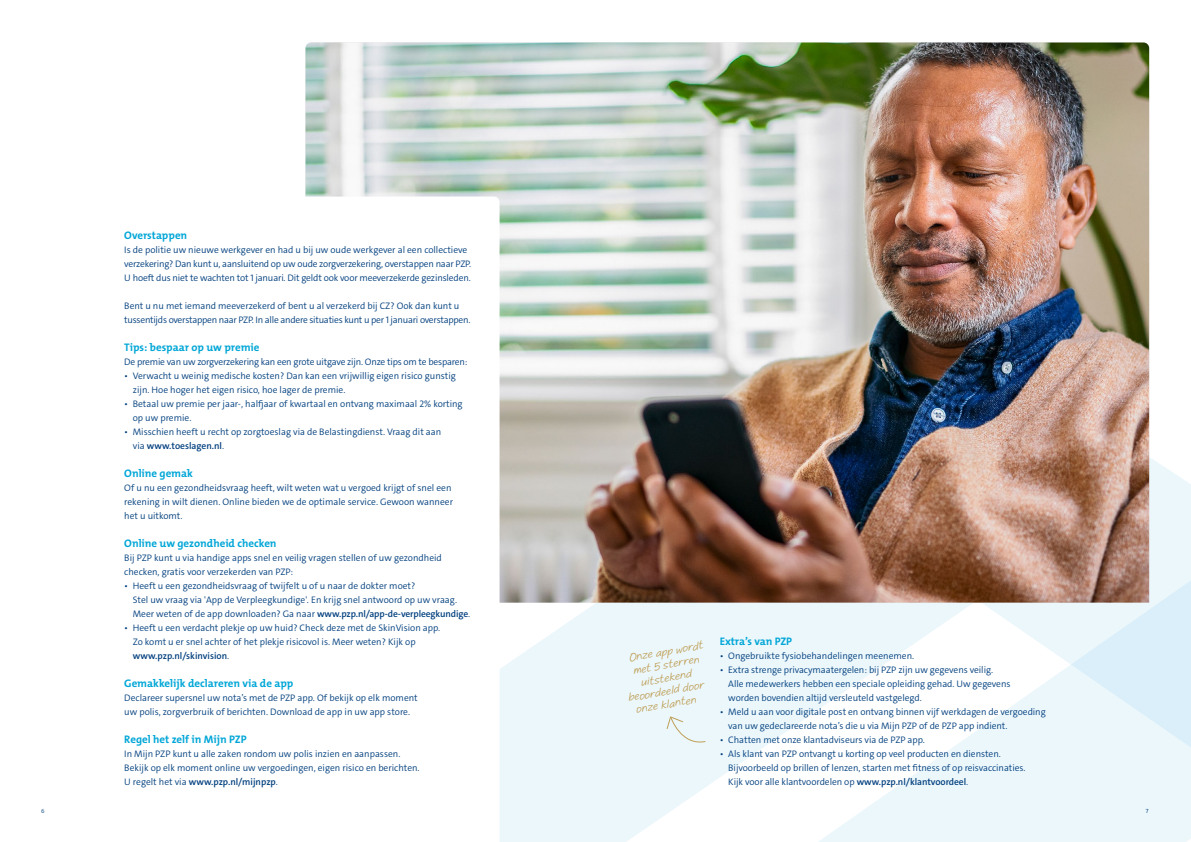
<style>
.page{position:relative;width:1191px;height:842px;background:#fff}
.page>*{position:absolute;margin:0;border:0;box-sizing:border-box;transform-origin:0 0}
.t1{font:700 11px "The Mix Os F";color:#00a6d7}
.t2{font:italic 11px "Andrea II Print Slant";color:#be9f55}
.t3{font:300 9.5px/14px "The Sans C4 s";letter-spacing:-.005em;color:#003f7e}
.t4{font:300 9.5px/14px "The Sans C4 s";letter-spacing:-.025em;color:#003f7e}
.t5{font:300 6px "The Sans C4 s";color:#003f7e}
.s1{font-weight:600}
</style>
<div class="page">
<svg style="left:500px;top:377px;width:691px;height:465px;fill:#ecf7fc"></svg>
<svg style="left:805px;top:574px;width:386px;height:268px;fill:#ecf7fc"></svg>
<img style="left:305px;top:43px;width:844px;height:560px">
<svg style="left:305px;top:197px;width:194px;height:406px"></svg>
<svg style="left:666px;top:716px;width:40px;height:30px"></svg>
<p class="t1" style="left:124px;top:228px;width:64px">Overstappen</p>
<p class="t3" style="left:124px;top:242px;width:348px">Is de politie uw nieuwe werkgever en had u bij uw oude werkgever al een collectieve verzekering? Dan kunt u, aansluitend op uw oude zorgverzekering, overstappen naar PZP.<br>U hoeft dus niet te wachten tot 1 januari. Dit geldt ook voor meeverzekerde gezinsleden.</p>
<p class="t4" style="left:124px;top:298px;width:348px">Bent u nu met iemand meeverzekerd of bent u al verzekerd bij CZ? Ook dan kunt u tussentijds overstappen naar PZP. In alle andere situaties kunt u per 1 januari overstappen.</p>
<p class="t1" style="left:124px;top:340px;width:137px">Tips: bespaar op uw premie</p>
<p class="t3" style="left:124px;top:354px;width:345px">De premie van uw zorgverzekering kan een grote uitgave zijn. Onze tips om te besparen:</p>
<p class="t3" style="left:133px;top:368px;width:324px;text-indent:-9px">• Verwacht u weinig medische kosten? Dan kan een vrijwillig eigen risico gunstig zijn. Hoe hoger het eigen risico, hoe lager de premie.</p>
<p class="t3" style="left:133px;top:396px;width:331px;text-indent:-9px">• Betaal uw premie per jaar-, halfjaar of kwartaal en ontvang maximaal 2% korting op uw premie.</p>
<p class="t3" style="left:133px;top:424px;width:310px;text-indent:-9px">• Misschien heeft u recht op zorgtoeslag via de Belastingdienst. Vraag dit aan via <span class="s1">www.toeslagen.nl</span>.</p>
<p class="t1" style="left:124px;top:466px;width:70px">Online gemak</p>
<p class="t3" style="left:124px;top:480px;width:330px">Of u nu een gezondheidsvraag heeft, wilt weten wat u vergoed krijgt of snel een rekening in wilt dienen. Online bieden we de optimale service. Gewoon wanneer het u uitkomt.</p>
<p class="t1" style="left:124px;top:536px;width:154px">Online uw gezondheid checken</p>
<p class="t3" style="left:124px;top:550px;width:319px">Bij PZP kunt u via handige apps snel en veilig vragen stellen of uw gezondheid checken, gratis voor verzekerden van PZP:</p>
<p class="t3" style="left:133px;top:578px;width:339px;text-indent:-9px">• Heeft u een gezondheidsvraag of twijfelt u of u naar de dokter moet?<br>Stel uw vraag via 'App de Verpleegkundige'. En krijg snel antwoord op uw vraag.<br>Meer weten of de app downloaden? Ga naar <span class="s1">www.pzp.nl/app-de-verpleegkundige</span>.</p>
<p class="t3" style="left:133px;top:620px;width:309px;text-indent:-9px">• Heeft u een verdacht plekje op uw huid? Check deze met de SkinVision app.<br>Zo komt u er snel achter of het plekje risicovol is. Meer weten? Kijk op <span class="s1">www.pzp.nl/skinvision</span>.</p>
<p class="t1" style="left:124px;top:676px;width:171px">Gemakkelijk declareren via de app</p>
<p class="t3" style="left:124px;top:690px;width:295px">Declareer supersnel uw nota’s met de PZP app. Of bekijk op elk moment uw polis, zorgverbruik of berichten. Download de app in uw app store.</p>
<p class="t1" style="left:124px;top:732px;width:124px">Regel het zelf in Mijn PZP</p>
<p class="t3" style="left:124px;top:746px;width:297px">In Mijn PZP kunt u alle zaken rondom uw polis inzien en aanpassen.<br>Bekijk op elk moment online uw vergoedingen, eigen risico en berichten.<br>U regelt het via <span class="s1">www.pzp.nl/mijnpzp</span>.</p>
<p class="t2" style="left:628px;top:651px;width:76px;rotate:-10deg">Onze app wordt</p>
<p class="t2" style="left:632px;top:664px;width:69px;rotate:-10deg">met 5 sterren</p>
<p class="t2" style="left:639px;top:676px;width:53px;rotate:-10deg">uitstekend</p>
<p class="t2" style="left:627px;top:691px;width:78px;rotate:-10deg">beoordeeld door</p>
<p class="t2" style="left:635px;top:703px;width:63px;rotate:-10deg">onze klanten</p>
<p class="t1" style="left:720px;top:634px;width:74px">Extra’s van PZP</p>
<p class="t3" style="left:720px;top:648px;width:196px">• Ongebruikte fysiobehandelingen meenemen.</p>
<p class="t3" style="left:728px;top:662px;width:284px;text-indent:-9px">• Extra strenge privacymaatergelen: bij PZP zijn uw gegevens veilig.<br>Alle medewerkers hebben een speciale opleiding gehad. Uw gegevens worden bovendien altijd versleuteld vastgelegd.</p>
<p class="t3" style="left:728px;top:704px;width:319px;text-indent:-9px">• Meld u aan voor digitale post en ontvang binnen vijf werkdagen de vergoeding van uw gedeclareerde nota’s die u via Mijn PZP of de PZP app indient.</p>
<p class="t3" style="left:720px;top:732px;width:207px">• Chatten met onze klantadviseurs via de PZP app.</p>
<p class="t3" style="left:728px;top:746px;width:299px;text-indent:-9px">• Als klant van PZP ontvangt u korting op veel producten en diensten.<br>Bijvoorbeeld op brillen of lenzen, starten met fitness of op reisvaccinaties.<br>Kijk voor alle klantvoordelen op <span class="s1">www.pzp.nl/klantvoordeel</span>.</p>
<p class="t5" style="left:41px;top:807px;width:5px">6</p>
<p class="t5" style="left:1145px;top:807px;width:4px">7</p>
</div>
